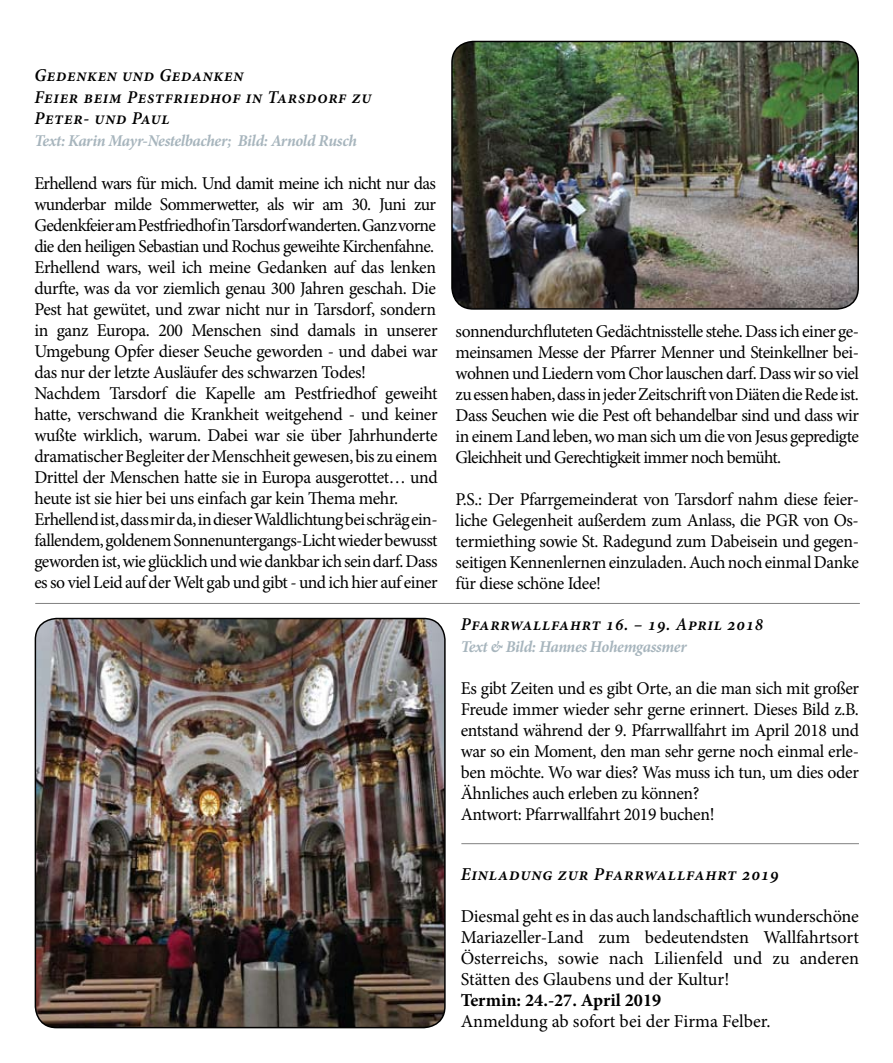
<style>
.page{position:relative;width:893px;height:1063px;background:#fff}
.page>*{position:absolute;margin:0;border:0;box-sizing:border-box;transform-origin:0 0}
.t1{font:18.15px/21px "Minion Pro";color:#000;text-align:justify}
.t2{font:italic 600 18.15px "Minion Pro";letter-spacing:.04em;color:#000}
.t3{font:700 18.15px "Minion Pro";color:#000}
.t4{font:18px/21px "Minion Pro";letter-spacing:-.025em;color:#000}
.t5{font:italic 600 18px/21.6px "Minion Pro";letter-spacing:.04em;color:#000;scale:.96 1}
.t6{font:italic 700 16.5px "Minion Pro";letter-spacing:-.03em;color:#a7b5bd}
</style>
<div class="page">
<img style="left:35px;top:646px;width:410px;height:382px">
<img style="left:452px;top:41px;width:406px;height:266px">
<div style="left:451px;top:41px;width:408px;height:269px;border:2px solid #000;border-radius:21px"></div>
<div style="left:0;top:566px;width:893px;height:80px;background:#fff;opacity:.85"></div>
<hr style="left:35px;top:603px;width:825px;height:1px;background:#000">
<div style="left:0;top:508px;width:9px;height:80px;background:#fff"></div>
<div style="left:424px;top:806px;width:469px;height:80px;background:#fff"></div>
<hr style="left:461px;top:843px;width:398px;height:1px;background:#000">
<p class="t5" style="left:34px;top:64px;width:353px">Gedenken und Gedanken<br>Feier beim Pestfriedhof in Tarsdorf zu<br>Peter- und Paul</p>
<p class="t6" style="left:34px;top:129px;width:324px">Text: Karin Mayr-Nestelbacher; Bild: Arnold Rusch</p>
<p class="t4" style="left:34px;top:172px;width:405px">Erhellend wars für mich. Und damit meine ich nicht nur das wunderbar milde Sommerwetter, als wir am 30. Juni zur Gedenkfeier am Pestfriedhof in Tarsdorf wanderten. Ganz vorne die den heiligen Sebastian und Rochus geweihte Kirchenfahne.<br>Erhellend wars, weil ich meine Gedanken auf das lenken durfte, was da vor ziemlich genau 300 Jahren geschah. Die Pest hat gewütet, und zwar nicht nur in Tarsdorf, sondern in ganz Europa. 200 Menschen sind damals in unserer Umgebung Opfer dieser Seuche geworden - und dabei war das nur der letzte Ausläufer des schwarzen Todes!<br>Nachdem Tarsdorf die Kapelle am Pestfriedhof geweiht hatte, verschwand die Krankheit weitgehend - und keiner wußte wirklich, warum. Dabei war sie über Jahrhunderte dramatischer Begleiter der Menschheit gewesen, bis zu einem Drittel der Menschen hatte sie in Europa ausgerottet… und heute ist sie hier bei uns einfach gar kein Thema mehr.<br>Erhellend ist, dass mir da, in dieser Waldlichtung bei schräg ein&shy;fallendem, goldenem Sonnenuntergangs-Licht wieder bewusst geworden ist, wie glücklich und wie dankbar ich sein darf. Dass es so viel Leid auf der Welt gab und gibt - und ich hier auf einer</p>
<p class="t4" style="left:456px;top:321px;width:405px;text-align:justify">sonnendurchfluteten Gedächtnisstelle stehe. Dass ich einer ge&shy;meinsamen Messe der Pfarrer Menner und Steinkellner bei&shy;wohnen und Liedern vom Chor lauschen darf. Dass wir so viel zu essen haben, dass in jeder Zeitschrift von Diäten die Rede ist.<br>Dass Seuchen wie die Pest oft behandelbar sind und dass wir in einem Land leben, wo man sich um die von Jesus gepredigte Gleichheit und Gerechtigkeit immer noch bemüht.</p>
<p class="t4" style="left:456px;top:489px;width:405px;text-align:justify">P.S.: Der Pfarrgemeinderat von Tarsdorf nahm diese feier&shy;liche Gelegenheit außerdem zum Anlass, die PGR von Os&shy;termiething sowie St. Radegund zum Dabeisein und gegen&shy;seitigen Kennenlernen einzuladen. Auch noch einmal Danke für diese schöne Idee!</p>
<p class="t5" style="left:461px;top:613px;width:317px">Pfarrwallfahrt 16. – 19. April 2018</p>
<p class="t6" style="left:461px;top:635px;width:228px">Text &amp; Bild: Hannes Hohemgassmer</p>
<p class="t4" style="left:461px;top:677px;width:400px">Es gibt Zeiten und es gibt Orte, an die man sich mit großer Freude immer wieder sehr gerne erinnert. Dieses Bild z.B. entstand während der 9. Pfarrwallfahrt im April 2018 und war so ein Moment, den man sehr gerne noch einmal erle&shy;ben möchte. Wo war dies? Was muss ich tun, um dies oder Ähnliches auch erleben zu können?<br>Antwort: Pfarrwallfahrt 2019 buchen!</p>
<p class="t2" style="left:461px;top:861px;width:320px">Einladung zur Pfarrwallfahrt 2019</p>
<p class="t1" style="left:461px;top:905px;width:400px">Diesmal geht es in das auch landschaftlich wunderschöne Mariazeller-Land zum bedeutendsten Wallfahrtsort Österreichs, sowie nach Lilienfeld und zu anderen Stätten des Glaubens und der Kultur!</p>
<p class="t3" style="left:461px;top:987px;width:202px">Termin: 24.-27. April 2019</p>
<p class="t1" style="left:461px;top:1010px;width:311px">Anmeldung ab sofort bei der Firma Felber.</p>
</div>
